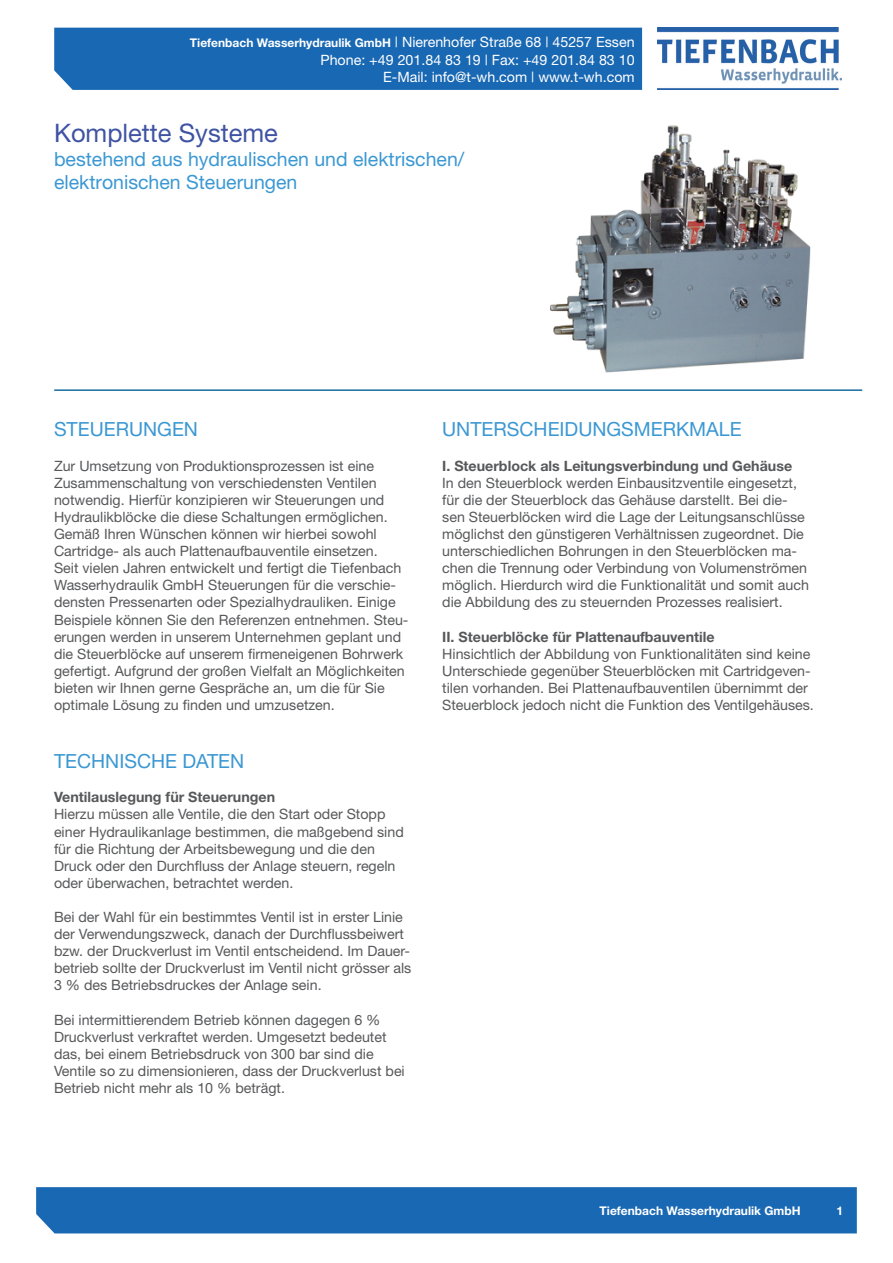
<style>
.page{position:relative;width:893px;height:1263px;background:#fff}
.page>*{position:absolute;margin:0;border:0;box-sizing:border-box;transform-origin:0 0}
.t1{font:25.5px "Helvetica Neue";color:#3f53a3}
.t2{font:19.5px/23.4px "Helvetica Neue";color:#3b98d3}
.t3{font:14.25px/17.1px "Helvetica Neue";color:#57585a}
.t4{font:14.25px/17.1px "Helvetica Neue";color:#fff;text-align:right}
.t5{font:700 14.25px "Helvetica Neue";color:#57585a}
.t6{font:700 12px "Helvetica Neue";color:#fff}
.s1{font-weight:700;font-size:12px}
</style>
<div class="page">
<div style="left:54px;top:28px;width:588px;height:62px;background:#1968b3"></div>
<div style="left:36px;top:1187px;width:821px;height:46px;background:#1968b3"></div>
<hr style="left:54px;top:389px;width:808px;height:2px;background:#166c9d">
<img style="left:657px;top:28px;width:184px;height:61px">
<img style="left:550px;top:125px;width:261px;height:248px">
<p class="t4" style="left:190px;top:34px;width:446px"><span class="s1">Tiefenbach Wasserhydraulik GmbH</span> | Nierenhofer Straße 68 | 45257 Essen<br>Phone: +49 201.84 83 19 | Fax: +49 201.84 83 10<br>E-Mail: info@t-wh.com | www.t-wh.com</p>
<p class="t1" style="left:54px;top:118px;width:225px">Komplette Systeme</p>
<p class="t2" style="left:54px;top:147px;width:412px">bestehend aus hydraulischen und elektrischen/ elektronischen Steuerungen</p>
<p class="t2" style="left:54px;top:417px;width:146px">STEUERUNGEN</p>
<p class="t3" style="left:54px;top:457px;width:356px">Zur Umsetzung von Produktionsprozessen ist eine Zusammenschaltung von verschiedensten Ventilen notwendig. Hierfür konzipieren wir Steuerungen und Hydraulikblöcke die diese Schaltungen ermöglichen.<br>Gemäß Ihren Wünschen können wir hierbei sowohl Cartridge- als auch Plattenaufbauventile einsetzen.<br>Seit vielen Jahren entwickelt und fertigt die Tiefenbach Wasserhydraulik GmbH Steuerungen für die verschie&shy;densten Pressenarten oder Spezialhydrauliken. Einige Beispiele können Sie den Referenzen entnehmen. Steu&shy;erungen werden in unserem Unternehmen geplant und die Steuerblöcke auf unserem firmeneigenen Bohrwerk gefertigt. Aufgrund der großen Vielfalt an Möglichkeiten bieten wir Ihnen gerne Gespräche an, um die für Sie optimale Lösung zu finden und umzusetzen.</p>
<p class="t2" style="left:54px;top:749px;width:192px">TECHNISCHE DATEN</p>
<p class="t5" style="left:54px;top:788px;width:223px">Ventilauslegung für Steuerungen</p>
<p class="t3" style="left:54px;top:805px;width:351px">Hierzu müssen alle Ventile, die den Start oder Stopp einer Hydraulikanlage bestimmen, die maßgebend sind für die Richtung der Arbeitsbewegung und die den Druck oder den Durchfluss der Anlage steuern, regeln oder überwachen, betrachtet werden.</p>
<p class="t3" style="left:54px;top:908px;width:359px">Bei der Wahl für ein bestimmtes Ventil ist in erster Linie der Verwendungszweck, danach der Durchflussbeiwert bzw. der Druckverlust im Ventil entscheidend. Im Dauer&shy;betrieb sollte der Druckverlust im Ventil nicht grösser als 3 % des Betriebsdruckes der Anlage sein.</p>
<p class="t3" style="left:54px;top:1011px;width:352px">Bei intermittierendem Betrieb können dagegen 6 % Druckverlust verkraftet werden. Umgesetzt bedeutet das, bei einem Betriebsdruck von 300 bar sind die Ventile so zu dimensionieren, dass der Druckverlust bei Betrieb nicht mehr als 10 % beträgt.</p>
<p class="t2" style="left:442px;top:417px;width:301px">UNTERSCHEIDUNGSMERKMALE</p>
<p class="t5" style="left:442px;top:457px;width:351px">I. Steuerblock als Leitungsverbindung und Gehäuse</p>
<p class="t3" style="left:442px;top:474px;width:368px">In den Steuerblock werden Einbausitzventile eingesetzt, für die der Steuerblock das Gehäuse darstellt. Bei die&shy;sen Steuerblöcken wird die Lage der Leitungsanschlüsse möglichst den günstigeren Verhältnissen zugeordnet. Die unterschiedlichen Bohrungen in den Steuerblöcken ma&shy;chen die Trennung oder Verbindung von Volumenströmen möglich. Hierdurch wird die Funktionalität und somit auch die Abbildung des zu steuernden Prozesses realisiert.</p>
<p class="t5" style="left:442px;top:628px;width:274px">II. Steuerblöcke für Plattenaufbauventile</p>
<p class="t3" style="left:442px;top:645px;width:373px">Hinsichtlich der Abbildung von Funktionalitäten sind keine Unterschiede gegenüber Steuerblöcken mit Cartridgeven&shy;tilen vorhanden. Bei Plattenaufbauventilen übernimmt der Steuerblock jedoch nicht die Funktion des Ventilgehäuses.</p>
<p class="t6" style="left:600px;top:1203px;width:203px">Tiefenbach Wasserhydraulik GmbH</p>
<p class="t6" style="left:836px;top:1203px;width:8px">1</p>
</div>
